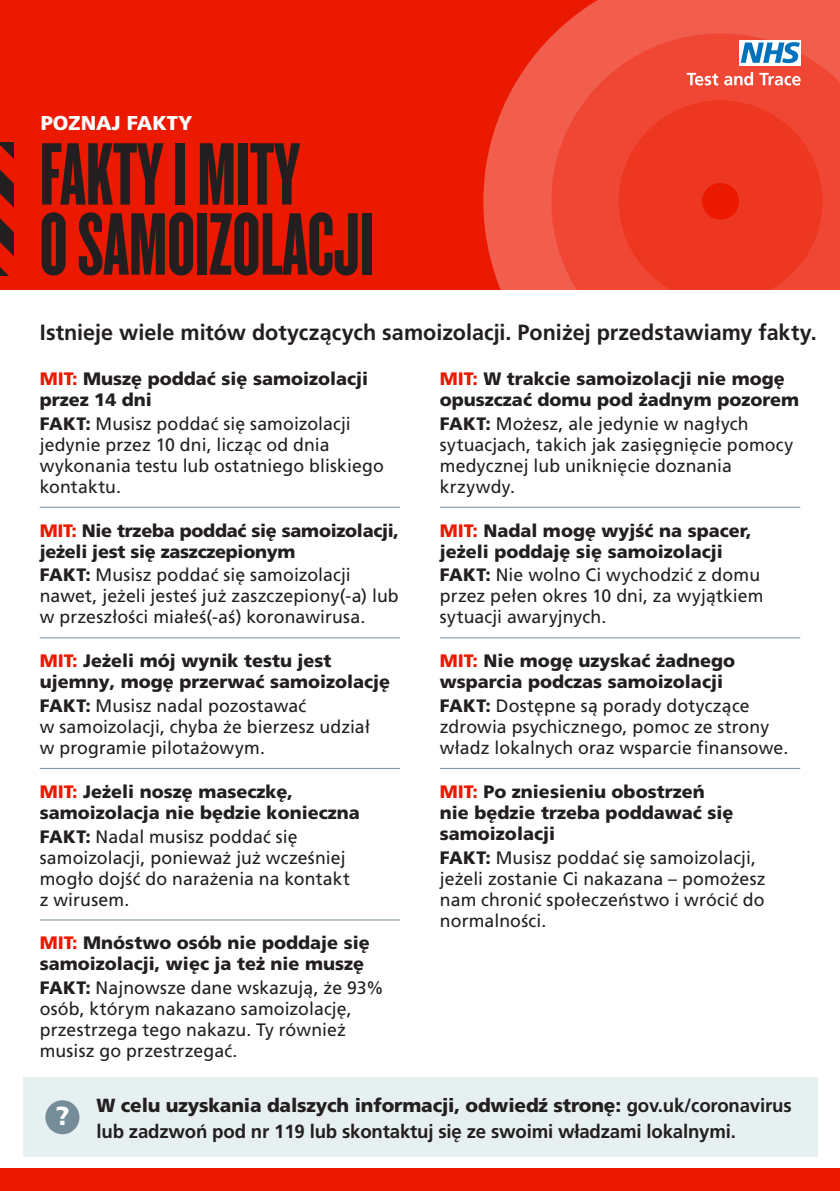
<style>
.page{position:relative;width:840px;height:1191px;background:#fff}
.page>*{position:absolute;margin:0;border:0;box-sizing:border-box;transform-origin:0 0}
.t1{font:92px/70px "Knockout HTF67 Full Bantamwt";color:#231f20}
.t2{font:900 26px "Frutiger LT Pro";color:#fff}
.Body_Copy_Bold{font:700 22px "Frutiger LT Pro";color:#231f20}
.t3{font:900 20px "Frutiger LT Pro";color:#fff}
.t4{font:700 19px/26px "Frutiger LT Pro";letter-spacing:-.01em;color:#231f20}
.Myth_Body{font:18px/21px "Frutiger LT Pro";letter-spacing:.005em;color:#231f20}
.Myth_Headline{font:900 18px/21px "Frutiger LT Pro";color:#231f20}
.s1{color:#eb1900}
.s2{font-weight:900}
</style>
<div class="page">
<div style="left:0;top:0;width:839px;height:289px;background:#eb1900"></div>
<svg style="left:483px;top:0;width:356px;height:289px;fill:#f15e4d"></svg>
<svg style="left:551px;top:33px;width:288px;height:256px;background:#ef4d3a"></svg>
<svg style="left:618px;top:100px;width:204px;height:189px;background:#ee3a24"></svg>
<div style="left:701px;top:183px;width:37px;height:37px;background:#eb1900;border-radius:50%"></div>
<div style="left:0;top:1168px;width:839px;height:23px;background:#eb1900"></div>
<div style="left:23px;top:1077px;width:793px;height:80px;background:#e7f0f1"></div>
<div style="left:45px;top:1100px;width:34px;height:34px;background:#758c99;border-radius:50%"></div>
<hr style="left:40px;top:507px;width:360px;height:1px;background:#758c99">
<hr style="left:40px;top:637px;width:360px;height:1px;background:#758c99">
<hr style="left:40px;top:768px;width:360px;height:1px;background:#758c99">
<hr style="left:40px;top:919px;width:360px;height:1px;background:#758c99">
<hr style="left:439px;top:507px;width:360px;height:1px;background:#758c99">
<hr style="left:439px;top:637px;width:360px;height:1px;background:#758c99">
<hr style="left:439px;top:768px;width:360px;height:1px;background:#758c99">
<svg style="left:0;top:142px;width:14px;height:134px"></svg>
<svg style="left:686px;top:72px;width:66px;height:13px"></svg>
<svg style="left:758px;top:73px;width:42px;height:12px"></svg>
<div style="left:738px;top:40px;width:62px;height:25px;background:#fff"></div>
<svg style="left:740px;top:42px;width:59px;height:21px"></svg>
<p class="t3" style="left:41px;top:111px;width:153px">POZNAJ FAKTY</p>
<p class="t1" style="left:40px;top:140px;width:335px">FAKTY I MITY<br>OSAMOIZOLACJI</p>
<p class="Body_Copy_Bold" style="left:40px;top:319px;width:778px">Istnieje wiele mitów dotyczących samoizolacji. Poniżej przedstawiamy fakty.</p>
<p class="Myth_Headline" style="left:40px;top:368px;width:330px"><span class="s1">MIT:</span> Muszę poddać się samoizolacji przez 14 dni</p>
<p class="Myth_Body" style="left:40px;top:413px;width:345px"><span class="s2">FAKT:</span> Musisz poddać się samoizolacji jedynie przez 10 dni, licząc od dnia wykonania testu lub ostatniego bliskiego kontaktu.</p>
<p class="Myth_Headline" style="left:40px;top:520px;width:360px"><span class="s1">MIT:</span> Nie trzeba poddać się samoizolacji, jeżeli jest się zaszczepionym</p>
<p class="Myth_Body" style="left:40px;top:565px;width:360px"><span class="s2">FAKT:</span> Musisz poddać się samoizolacji nawet, jeżeli jesteś już zaszczepiony(-a) lub w przeszłości miałeś(-aś) koronawirusa.</p>
<p class="Myth_Headline" style="left:40px;top:650px;width:352px"><span class="s1">MIT:</span> Jeżeli mój wynik testu jest ujemny, mogę przerwać samoizolację</p>
<p class="Myth_Body" style="left:40px;top:695px;width:331px"><span class="s2">FAKT:</span> Musisz nadal pozostawać<br>w samoizolacji, chyba że bierzesz udział w programie pilotażowym.</p>
<p class="Myth_Headline" style="left:40px;top:781px;width:321px"><span class="s1">MIT:</span> Jeżeli noszę maseczkę, samoizolacja nie będzie konieczna</p>
<p class="Myth_Body" style="left:40px;top:826px;width:311px"><span class="s2">FAKT:</span> Nadal musisz poddać się samoizolacji, ponieważ już wcześniej mogło dojść do narażenia na kontakt z wirusem.</p>
<p class="Myth_Headline" style="left:40px;top:932px;width:331px"><span class="s1">MIT:</span> Mnóstwo osób nie poddaje się samoizolacji, więc ja też nie muszę</p>
<p class="Myth_Body" style="left:40px;top:977px;width:345px"><span class="s2">FAKT:</span> Najnowsze dane wskazują, że 93% osób, którym nakazano samoizolację, przestrzega tego nakazu. Ty również musisz go przestrzegać.</p>
<p class="Myth_Headline" style="left:439px;top:368px;width:360px"><span class="s1">MIT:</span> W trakcie samoizolacji nie mogę opuszczać domu pod żadnym pozorem</p>
<p class="Myth_Body" style="left:439px;top:413px;width:355px"><span class="s2">FAKT:</span> Możesz, ale jedynie w nagłych sytuacjach, takich jak zasięgnięcie pomocy medycznej lub uniknięcie doznania krzywdy.</p>
<p class="Myth_Headline" style="left:439px;top:520px;width:313px"><span class="s1">MIT:</span> Nadal mogę wyjść na spacer, jeżeli poddaję się samoizolacji</p>
<p class="Myth_Body" style="left:439px;top:565px;width:325px"><span class="s2">FAKT:</span> Nie wolno Ci wychodzić z domu przez pełen okres 10 dni, za wyjątkiem sytuacji awaryjnych.</p>
<p class="Myth_Headline" style="left:439px;top:650px;width:297px"><span class="s1">MIT:</span> Nie mogę uzyskać żadnego wsparcia podczas samoizolacji</p>
<p class="Myth_Body" style="left:439px;top:695px;width:349px"><span class="s2">FAKT:</span> Dostępne są porady dotyczące zdrowia psychicznego, pomoc ze strony władz lokalnych oraz wsparcie finansowe.</p>
<p class="Myth_Headline" style="left:439px;top:781px;width:295px"><span class="s1">MIT:</span> Po zniesieniu obostrzeń nie będzie trzeba poddawać się samoizolacji</p>
<p class="Myth_Body" style="left:439px;top:847px;width:327px"><span class="s2">FAKT:</span> Musisz poddać się samoizolacji, jeżeli zostanie Ci nakazana – pomożesz nam chronić społeczeństwo i wrócić do normalności.</p>
<p class="t2" style="left:55px;top:1100px;width:16px">?</p>
<p class="t4" style="left:96px;top:1092px;width:696px"><span class="s2">W celu uzyskania dalszych informacji, odwiedź stronę:</span> gov.uk/coronavirus lub zadzwoń pod nr 119 lub skontaktuj się ze swoimi władzami lokalnymi.</p>
</div>
